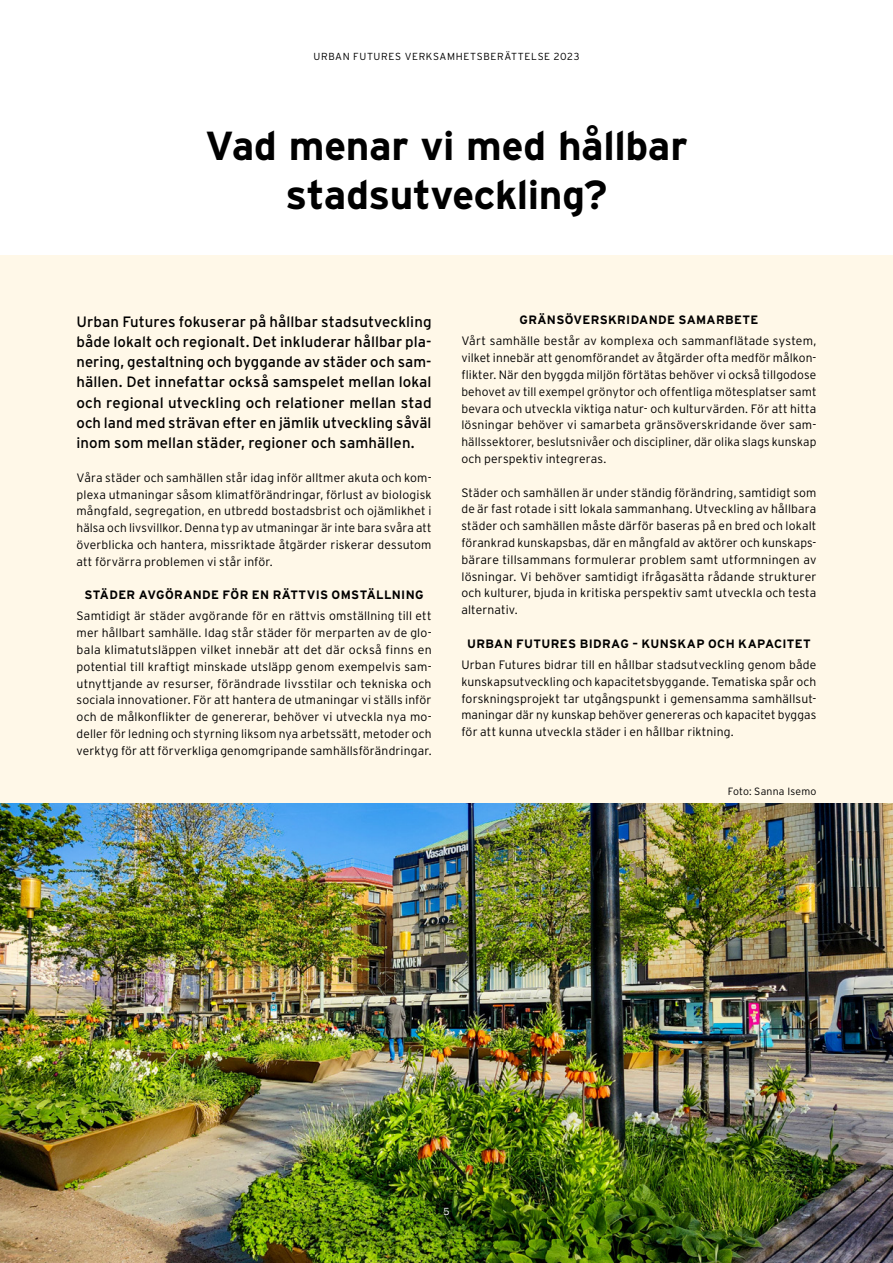
<style>
.page{position:relative;width:893px;height:1263px;background:#fff}
.page>*{position:absolute;margin:0;border:0;box-sizing:border-box;transform-origin:0 0}
.Kapitelrubrik{font:700 40.5px/49.5px "Interstate";letter-spacing:-.01em;color:#000;text-align:center}
.Ingress{font:15px/20.2px "Interstate";letter-spacing:.005em;color:#000;text-align:justify}
.Brödtext{font:300 12.15px/16.8px "Interstate";letter-spacing:.01em;color:#000;text-align:justify}
.Underrubrik{font:700 12.15px "Interstate";letter-spacing:.025em;color:#000}
.Bildtext_och_Referenser{font:300 10.5px "Interstate";letter-spacing:.02em;color:#000}
.t1{font:300 10.2px "Interstate";letter-spacing:.06em;color:#000}
.t2{font:300 10.2px "Interstate";color:#fff}
</style>
<div class="page">
<div style="left:0;top:255px;width:893px;height:1008px;background:#fff8e8"></div>
<img style="left:0;top:804px;width:893px;height:459px">
<p class="t1" style="left:313px;top:51px;width:268px">URBAN FUTURES VERKSAMHETSBERÄTTELSE 2023</p>
<h1 class="Kapitelrubrik" style="left:205px;top:121px;width:484px">Vad menar vi med hållbar stadsutveckling?</h1>
<h1 class="Ingress" style="left:77px;top:311px;width:357px">Urban Futures fokuserar på hållbar stadsutveckling både lokalt och regionalt. Det inkluderar hållbar pla&shy;nering, gestaltning och byggande av städer och sam&shy;hällen. Det innefattar också samspelet mellan lokal och regional utveckling och relationer mellan stad och land med strävan efter en jämlik utveckling såväl inom som mellan städer, regioner och samhällen.</h1>
<p class="Brödtext" style="left:77px;top:469px;width:357px">Våra städer och samhällen står idag inför alltmer akuta och kom&shy;plexa utmaningar såsom klimatförändringar, förlust av biologisk mångfald, segregation, en utbredd bostadsbrist och ojämlikhet i hälsa och livsvillkor. Denna typ av utmaningar är inte bara svåra att överblicka och hantera, missriktade åtgärder riskerar dessutom att förvärra problemen vi står inför.</p>
<h2 class="Underrubrik" style="left:84px;top:588px;width:341px">STÄDER AVGÖRANDE FÖR EN RÄTTVIS OMSTÄLLNING</h2>
<p class="Brödtext" style="left:77px;top:608px;width:357px">Samtidigt är städer avgörande för en rättvis omställning till ett mer hållbart samhälle. Idag står städer för merparten av de glo&shy;bala klimatutsläppen vilket innebär att det där också finns en potential till kraftigt minskade utsläpp genom exempelvis sam&shy;utnyttjande av resurser, förändrade livsstilar och tekniska och sociala innovationer. För att hantera de utmaningar vi ställs inför och de målkonflikter de genererar, behöver vi utveckla nya mo&shy;deller för ledning och styrning liksom nya arbetssätt, metoder och verktyg för att förverkliga genomgripande samhällsförändringar.</p>
<h2 class="Underrubrik" style="left:519px;top:313px;width:240px">GRÄNSÖVERSKRIDANDE SAMARBETE</h2>
<p class="Brödtext" style="left:461px;top:333px;width:357px">Vårt samhälle består av komplexa och sammanflätade system, vilket innebär att genomförandet av åtgärder ofta medför målkon&shy;flikter. När den byggda miljön förtätas behöver vi också tillgodose behovet av till exempel grönytor och offentliga mötesplatser samt bevara och utveckla viktiga natur- och kulturvärden. För att hitta lösningar behöver vi samarbeta gränsöverskridande över sam&shy;hällssektorer, beslutsnivåer och discipliner, där olika slags kunskap och perspektiv integreras.</p>
<p class="Brödtext" style="left:461px;top:484px;width:357px">Städer och samhällen är under ständig förändring, samtidigt som de är fast rotade i sitt lokala sammanhang. Utveckling av hållbara städer och samhällen måste därför baseras på en bred och lokalt förankrad kunskapsbas, där en mångfald av aktörer och kunskaps&shy;bärare tillsammans formulerar problem samt utformningen av lösningar. Vi behöver samtidigt ifrågasätta rådande strukturer och kulturer, bjuda in kritiska perspektiv samt utveckla och testa alternativ.</p>
<h2 class="Underrubrik" style="left:467px;top:637px;width:345px">URBAN FUTURES BIDRAG – KUNSKAP OCH KAPACITET</h2>
<p class="Brödtext" style="left:461px;top:656px;width:357px">Urban Futures bidrar till en hållbar stadsutveckling genom både kunskapsutveckling och kapacitetsbyggande. Tematiska spår och forskningsprojekt tar utgångspunkt i gemensamma samhällsut&shy;maningar där ny kunskap behöver genereras och kapacitet byggas för att kunna utveckla städer i en hållbar riktning.</p>
<p class="Bildtext_och_Referenser" style="left:728px;top:785px;width:90px">Foto: Sanna Isemo</p>
<p class="t2" style="left:443px;top:1205px;width:8px">5</p>
</div>
